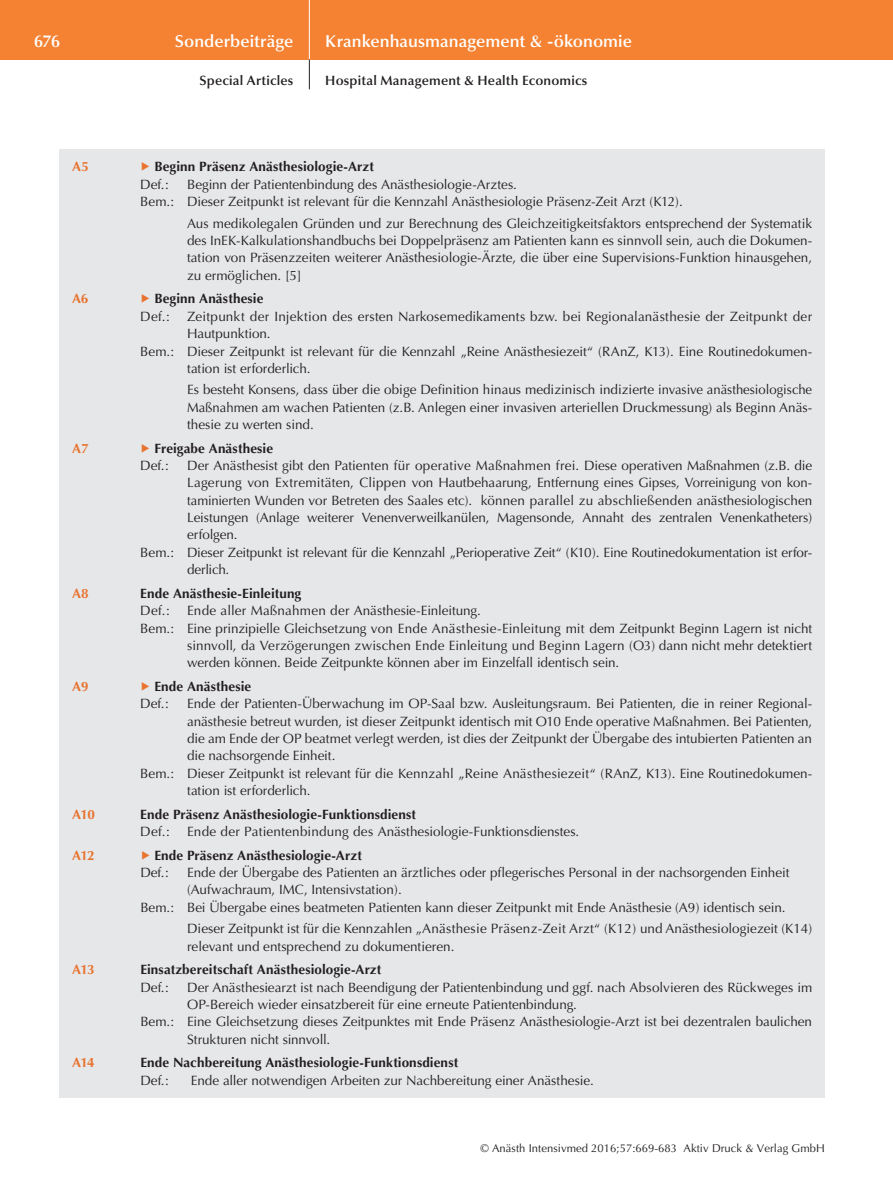
<style>
.page{position:relative;width:893px;height:1191px;background:#fff}
.page>*{position:absolute;margin:0;border:0;box-sizing:border-box;transform-origin:0 0}
.t1{font:600 17.25px "Optima";color:#fff}
.t2{font:13.5px/17.4px "Optima";color:#231f20}
.t3{font:700 13.5px/17.4px "Optima";letter-spacing:.01em;color:#231f20}
.t4{font:600 13.5px "Optima";letter-spacing:.015em;color:#231f20}
.t5{font:700 13.5px "Optima";letter-spacing:-.06em;color:#e8732f}
.t6{font:13.5px "Optima";letter-spacing:-.02em;color:#231f20}
.t7{font:11.25px "Optima";letter-spacing:.005em;color:#231f20}
.s1{color:#e8732f}
.s2{font-weight:400}
</style>
<div class="page">
<div style="left:0;top:0;width:893px;height:60px;background:#f48232"></div>
<hr style="left:309px;top:0;width:1px;height:60px;background:#fff">
<svg style="left:309px;top:60px;width:1px;height:29px"></svg>
<div style="left:60px;top:149px;width:765px;height:948px;background:#e6e7e9"></div>
<p class="t1" style="left:34px;top:31px;width:27px">676</p>
<p class="t1" style="left:175px;top:31px;width:120px">Sonderbeiträge</p>
<p class="t1" style="left:325px;top:31px;width:308px">Krankenhausmanagement &amp; -ökonomie</p>
<p class="t4" style="left:199px;top:73px;width:95px">Special Articles</p>
<p class="t4" style="left:325px;top:73px;width:264px">Hospital Management &amp; Health Economics</p>
<p class="t5" style="left:72px;top:159px;width:18px">A5</p>
<p class="t3" style="left:140px;top:158px;width:235px"><span class="s1">▶</span> Beginn Präsenz Anästhesiologie-Arzt<br><span class="s2">Def.:</span></p>
<p class="t2" style="left:140px;top:176px;width:544px;text-indent:47px">Beginn der Patientenbindung des Anästhesiologie-Arztes.<br>Bem.: Dieser Zeitpunkt ist relevant für die Kennzahl Anästhesiologie Präsenz-Zeit Arzt (K12).</p>
<p class="t2" style="left:187px;top:215px;width:627px;text-align:justify">Aus medikolegalen Gründen und zur Berechnung des Gleichzeitigkeitsfaktors entsprechend der Systematik des InEK-Kalkulationshandbuchs bei Doppelpräsenz am Patienten kann es sinnvoll sein, auch die Dokumen&shy;tation von Präsenzzeiten weiterer Anästhesiologie-Ärzte, die über eine Supervisions-Funktion hinausgehen, zu ermöglichen. [5]</p>
<p class="t5" style="left:72px;top:291px;width:18px">A6</p>
<p class="t3" style="left:140px;top:290px;width:125px"><span class="s1">▶</span> Beginn Anästhesie<br><span class="s2">Def.:</span></p>
<p class="t2" style="left:187px;top:308px;width:627px">Zeitpunkt der Injektion des ersten Narkosemedikaments bzw. bei Regionalanästhesie der Zeitpunkt der</p>
<p class="t2" style="left:187px;top:325px;width:85px">Hautpunktion.</p>
<p class="t2" style="left:140px;top:342px;width:672px">Bem.: Dieser Zeitpunkt ist relevant für die Kennzahl „Reine Anästhesiezeit“ (RAnZ, K13). Eine Routinedokumen-</p>
<p class="t2" style="left:187px;top:360px;width:125px">tation ist erforderlich.</p>
<p class="t2" style="left:187px;top:381px;width:627px;text-align:justify">Es besteht Konsens, dass über die obige Definition hinaus medizinisch indizierte invasive anästhesiologische Maßnahmen am wachen Patienten (z.B. Anlegen einer invasiven arteriellen Druckmessung) als Beginn Anäs&shy;thesie zu werten sind.</p>
<p class="t5" style="left:72px;top:440px;width:18px">A7</p>
<p class="t3" style="left:140px;top:440px;width:134px"><span class="s1">▶</span> Freigabe Anästhesie<br><span class="s2">Def.:</span></p>
<p class="t2" style="left:187px;top:457px;width:627px">Der Anästhesist gibt den Patienten für operative Maßnahmen frei. Diese operativen Maßnahmen (z.B. die</p>
<p class="t2" style="left:187px;top:474px;width:627px">Lagerung von Extremitäten, Clippen von Hautbehaarung, Entfernung eines Gipses, Vorreinigung von kon-</p>
<p class="t2" style="left:187px;top:492px;width:627px">taminierten Wunden vor Betreten des Saales etc). können parallel zu abschließenden anästhesiologischen</p>
<p class="t2" style="left:187px;top:509px;width:627px">Leistungen (Anlage weiterer Venenverweilkanülen, Magensonde, Annaht des zentralen Venenkatheters)</p>
<p class="t2" style="left:187px;top:526px;width:52px">erfolgen.</p>
<p class="t2" style="left:140px;top:544px;width:672px">Bem.: Dieser Zeitpunkt ist relevant für die Kennzahl „Perioperative Zeit“ (K10). Eine Routinedokumentation ist erfor-</p>
<p class="t6" style="left:187px;top:562px;width:44px">derlich.</p>
<p class="t5" style="left:72px;top:585px;width:18px">A8</p>
<p class="t3" style="left:140px;top:585px;width:163px">Ende Anästhesie-Einleitung</p>
<p class="t2" style="left:140px;top:602px;width:31px">Def.:</p>
<p class="t2" style="left:187px;top:602px;width:295px">Ende aller Maßnahmen der Anästhesie-Einleitung.</p>
<p class="t2" style="left:140px;top:619px;width:673px">Bem.: Eine prinzipielle Gleichsetzung von Ende Anästhesie-Einleitung mit dem Zeitpunkt Beginn Lagern ist nicht</p>
<p class="t2" style="left:187px;top:637px;width:627px">sinnvoll, da Verzögerungen zwischen Ende Einleitung und Beginn Lagern (O3) dann nicht mehr detektiert</p>
<p class="t2" style="left:187px;top:654px;width:434px">werden können. Beide Zeitpunkte können aber im Einzelfall identisch sein.</p>
<p class="t5" style="left:72px;top:678px;width:18px">A9</p>
<p class="t3" style="left:140px;top:678px;width:113px"><span class="s1">▶</span> Ende Anästhesie<br><span class="s2">Def.:</span></p>
<p class="t2" style="left:187px;top:695px;width:625px">Ende der Patienten-Überwachung im OP-Saal bzw. Ausleitungsraum. Bei Patienten, die in reiner Regional-</p>
<p class="t2" style="left:187px;top:712px;width:627px">anästhesie betreut wurden, ist dieser Zeitpunkt identisch mit O10 Ende operative Maßnahmen. Bei Patienten,</p>
<p class="t2" style="left:187px;top:730px;width:626px">die am Ende der OP beatmet verlegt werden, ist dies der Zeitpunkt der Übergabe des intubierten Patienten an</p>
<p class="t2" style="left:187px;top:747px;width:150px">die nachsorgende Einheit.</p>
<p class="t2" style="left:140px;top:764px;width:672px">Bem.: Dieser Zeitpunkt ist relevant für die Kennzahl „Reine Anästhesiezeit“ (RAnZ, K13). Eine Routinedokumen-</p>
<p class="t2" style="left:187px;top:782px;width:125px">tation ist erforderlich.</p>
<p class="t5" style="left:72px;top:806px;width:24px">A10</p>
<p class="t3" style="left:140px;top:805px;width:277px">Ende Präsenz Anästhesiologie-Funktionsdienst</p>
<p class="t2" style="left:140px;top:823px;width:31px">Def.:</p>
<p class="t2" style="left:187px;top:823px;width:394px">Ende der Patientenbindung des Anästhesiologie-Funktionsdienstes.</p>
<p class="t5" style="left:72px;top:847px;width:24px">A12</p>
<p class="t3" style="left:140px;top:846px;width:223px"><span class="s1">▶</span> Ende Präsenz Anästhesiologie-Arzt<br><span class="s2">Def.:</span></p>
<p class="t2" style="left:187px;top:864px;width:604px">Ende der Übergabe des Patienten an ärztliches oder pflegerisches Personal in der nachsorgenden Einheit</p>
<p class="t2" style="left:187px;top:881px;width:216px">(Aufwachraum, IMC, Intensivstation).</p>
<p class="t2" style="left:140px;top:898px;width:647px">Bem.: Bei Übergabe eines beatmeten Patienten kann dieser Zeitpunkt mit Ende Anästhesie (A9) identisch sein.</p>
<p class="t2" style="left:187px;top:920px;width:627px">Dieser Zeitpunkt ist für die Kennzahlen „Anästhesie Präsenz-Zeit Arzt“ (K12) und Anästhesiologiezeit (K14) relevant und entsprechend zu dokumentieren.</p>
<p class="t5" style="left:72px;top:962px;width:24px">A13</p>
<p class="t3" style="left:140px;top:961px;width:243px">Einsatzbereitschaft Anästhesiologie-Arzt</p>
<p class="t2" style="left:140px;top:978px;width:30px">Def.:</p>
<p class="t2" style="left:187px;top:978px;width:627px">Der Anästhesiearzt ist nach Beendigung der Patientenbindung und ggf. nach Absolvieren des Rückweges im</p>
<p class="t2" style="left:187px;top:996px;width:391px">OP-Bereich wieder einsatzbereit für eine erneute Patientenbindung.</p>
<p class="t2" style="left:140px;top:1013px;width:673px">Bem.: Eine Gleichsetzung dieses Zeitpunktes mit Ende Präsenz Anästhesiologie-Arzt ist bei dezentralen baulichen</p>
<p class="t2" style="left:187px;top:1030px;width:145px">Strukturen nicht sinnvoll.</p>
<p class="t5" style="left:72px;top:1055px;width:24px">A14</p>
<p class="t3" style="left:140px;top:1054px;width:319px">Ende Nachbereitung Anästhesiologie-Funktionsdienst</p>
<p class="t2" style="left:140px;top:1071px;width:30px">Def.:</p>
<p class="t2" style="left:191px;top:1071px;width:404px">Ende aller notwendigen Arbeiten zur Nachbereitung einer Anästhesie.</p>
<p class="t7" style="left:480px;top:1142px;width:346px">© Anästh Intensivmed 2016;57:669-683 Aktiv Druck &amp; Verlag GmbH</p>
</div>
